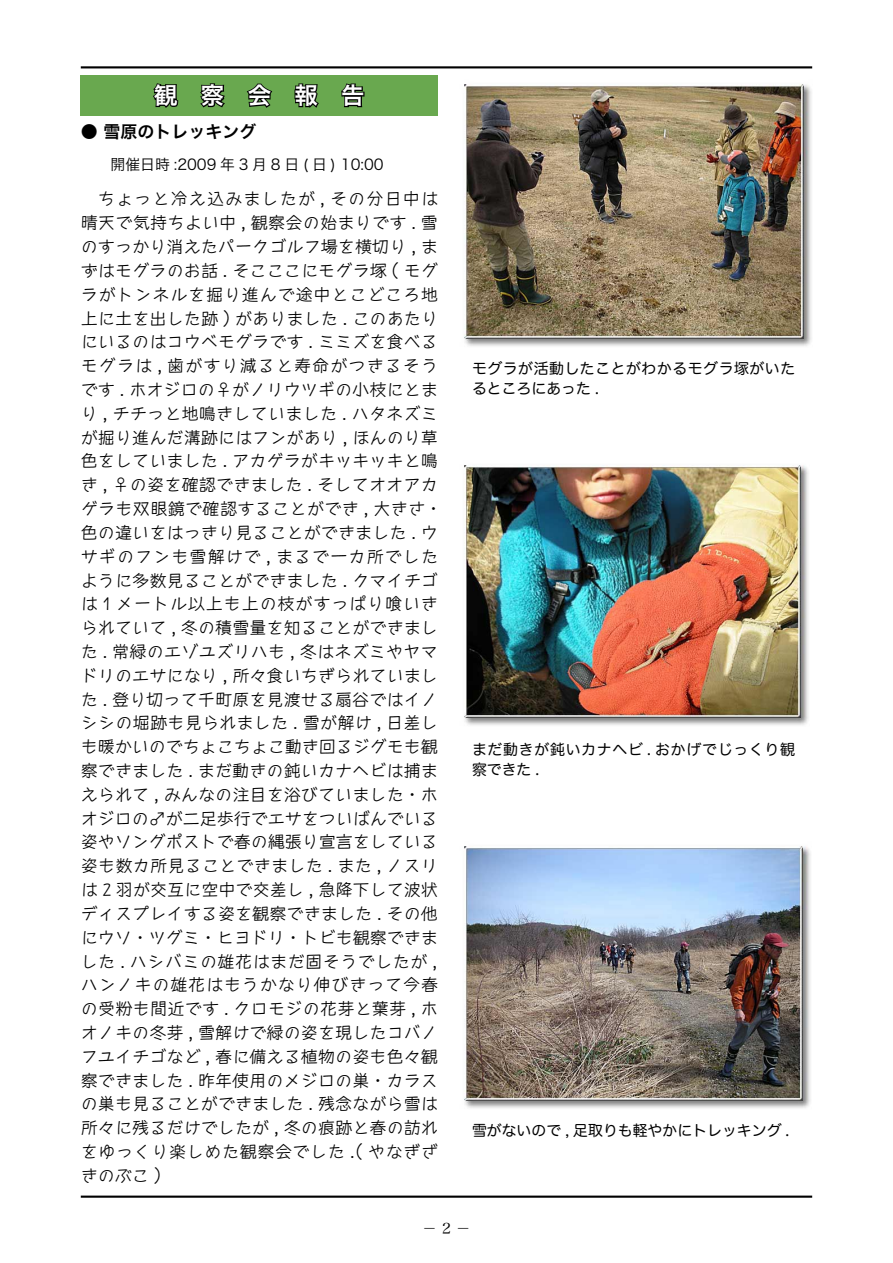
<style>
.page{position:relative;width:893px;height:1263px;background:#fff}
.page>*{position:absolute;margin:0;border:0;box-sizing:border-box;transform-origin:0 0}
.t1{font:23.4px "Hira Kaku Pro W6";color:#fff}
.t2{font:500 16.95px/23.9px "September";letter-spacing:.01em;color:#000}
.t3{font:16.95px "Hira Kaku Pro W6";color:#000}
.t4{font:14.85px/20.2px "Hira Maru Pro W4";letter-spacing:.035em;color:#000}
.t5{font:14.85px "Hira Kaku Pro W3";color:#000}
.t6{font:14.85px "Hira Maru Pro W4";color:#000}
.t7{font:14.85px "Hira Min Pro W3";color:#000}
</style>
<div class="page">
<hr style="left:81px;top:1195px;width:731px;height:3px;background:#000">
<hr style="left:81px;top:66px;width:731px;height:2px;background:#000">
<div style="left:81px;top:75px;width:357px;height:41px;background:#69a84f"></div>
<svg style="left:153px;top:83px;width:26px;height:25px"></svg>
<svg style="left:200px;top:83px;width:25px;height:25px"></svg>
<svg style="left:247px;top:83px;width:26px;height:25px"></svg>
<svg style="left:294px;top:83px;width:25px;height:25px"></svg>
<svg style="left:341px;top:83px;width:24px;height:25px"></svg>
<img style="left:464px;top:84px;width:348px;height:262px">
<img style="left:464px;top:465px;width:345px;height:260px">
<img style="left:464px;top:846px;width:347px;height:262px">
<h1 class="t1" style="left:154px;top:74px;width:212px">観　察　会　報　告</h1>
<p class="t3" style="left:81px;top:116px;width:177px">● 雪原のトレッキング</p>
<p class="t5" style="left:111px;top:151px;width:275px">開催日時 :2009 年 3 月 8 日 ( 日 ) 10:00</p>
<p class="t2" style="left:81px;top:187px;width:363px;text-indent:17px">ちょっと冷え込みましたが , その分日中は晴天で気持ちよい中 , 観察会の始まりです . 雪のすっかり消えたパークゴルフ場を横切り , まずはモグラのお話 . そこここにモグラ塚 ( モグラがトンネルを掘り進んで途中とこどころ地上に土を出した跡 ) がありました . このあたりにいるのはコウベモグラです . ミミズを食べるモグラは , 歯がすり減ると寿命がつきるそうです . ホオジロの♀がノリウツギの小枝にとまり , チチっと地鳴きしていました . ハタネズミが掘り進んだ溝跡にはフンがあり , ほんのり草色をしていました . アカゲラがキッキッキと鳴き , ♀の姿を確認できました . そしてオオアカゲラも双眼鏡で確認することができ , 大きさ・色の違いをはっきり見ることができました . ウサギのフンも雪解けで , まるで一カ所でしたように多数見ることができました . クマイチゴは 1 メートル以上も上の枝がすっぱり喰いきられていて , 冬の積雪量を知ることができました . 常緑のエゾユズリハも , 冬はネズミやヤマドリのエサになり , 所々食いちぎられていました . 登り切って千町原を見渡せる扇谷ではイノシシの堀跡も見られました . 雪が解け , 日差しも暖かいのでちょこちょこ動き回るジグモも観察できました . まだ動きの鈍いカナヘビは捕まえられて , みんなの注目を浴びていました・ホオジロの♂が二足歩行でエサをついばんでいる姿やソングポストで春の縄張り宣言をしている姿も数カ所見ることできました . また , ノスリは 2 羽が交互に空中で交差し , 急降下して波状ディスプレイする姿を観察できました . その他にウソ・ツグミ・ヒヨドリ・トビも観察できました . ハシバミの雄花はまだ固そうでしたが ,ハンノキの雄花はもうかなり伸びきって今春の受粉も間近です . クロモジの花芽と葉芽 , ホオノキの冬芽 , 雪解けで緑の姿を現したコバノフユイチゴなど , 春に備える植物の姿も色々観察できました . 昨年使用のメジロの巣・カラスの巣も見ることができました . 残念ながら雪は所々に残るだけでしたが , 冬の痕跡と春の訪れをゆっくり楽しめた観察会でした .( やなぎざきのぶこ )</p>
<p class="t4" style="left:472px;top:357px;width:325px">モグラが活動したことがわかるモグラ塚がいたるところにあった .</p>
<p class="t4" style="left:472px;top:738px;width:325px">まだ動きが鈍いカナヘビ . おかげでじっくり観察できた .</p>
<p class="t6" style="left:472px;top:1118px;width:319px">雪がないので , 足取りも軽やかにトレッキング .</p>
<p class="t7" style="left:422px;top:1216px;width:50px">－ 2 －</p>
</div>
